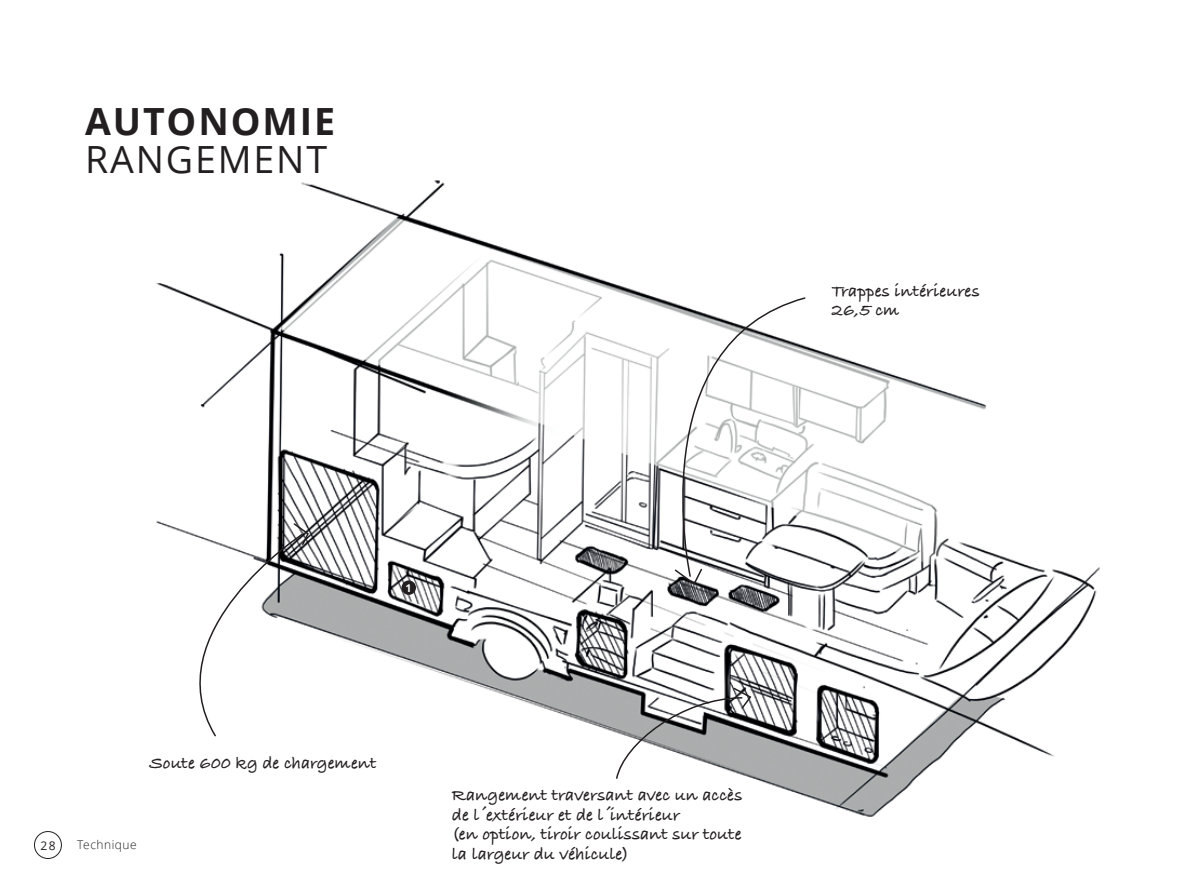
<style>
.page{position:relative;width:1191px;height:893px;background:#fff}
.page>*{position:absolute;margin:0;border:0;box-sizing:border-box;transform-origin:0 0}
.Gros_Titre{font:700 37.5px/37.5px "Open Sans";letter-spacing:.05em;color:#231f20}
.Legende{font:18px/19.5px "Bradley Hand ITCTT Bold";letter-spacing:.005em;color:#231f20}
.TxtJust{font:300 12px "Open Sans";letter-spacing:.04em;color:#231f20}
.t1{font:12px "Open Sans";color:#231f20}
.TexteCourant{font:700 10.65px "Open Sans";color:#fff}
.s1{font-weight:400}
</style>
<div class="page">
<img style="left:156px;top:180px;width:944px;height:637px">
<div style="left:401px;top:580px;width:15px;height:15px;background:#231f20;border-radius:50%"></div>
<svg style="left:156px;top:522px;width:154px;height:216px"></svg>
<svg style="left:615px;top:686px;width:137px;height:94px"></svg>
<svg style="left:639px;top:296px;width:167px;height:282px"></svg>
<svg style="left:673px;top:567px;width:30px;height:19px"></svg>
<div style="left:34px;top:831px;width:28px;height:28px;border:1px solid #231f20;border-radius:50%"></div>
<p class="Gros_Titre" style="left:85px;top:102px;width:251px">AUTONOMIE<br><span class="s1">RANGEMENT</span></p>
<p class="Legende" style="left:832px;top:282px;width:149px">Trappes intérieures<br>26,5 cm</p>
<p class="TexteCourant" style="left:405px;top:580px;width:8px">1</p>
<p class="Legende" style="left:149px;top:754px;width:228px">Soute 600 kg de chargement</p>
<p class="t1" style="left:40px;top:837px;width:17px">28</p>
<p class="TxtJust" style="left:77px;top:836px;width:61px">Technique</p>
<p class="Legende" style="left:452px;top:787px;width:292px">Rangement traversant avec un accès de l extérieur et de l intérieur</p>
<p class="Legende" style="left:452px;top:788px;width:291px;line-height:31.5px;text-indent:155px">,<br>(en option, tiroir coulissant sur toute</p>
<p class="Legende" style="left:452px;top:845px;width:179px">la largeur du véhicule)</p>
<p class="Legende" style="left:483px;top:794px;width:6px">,</p>
</div>
